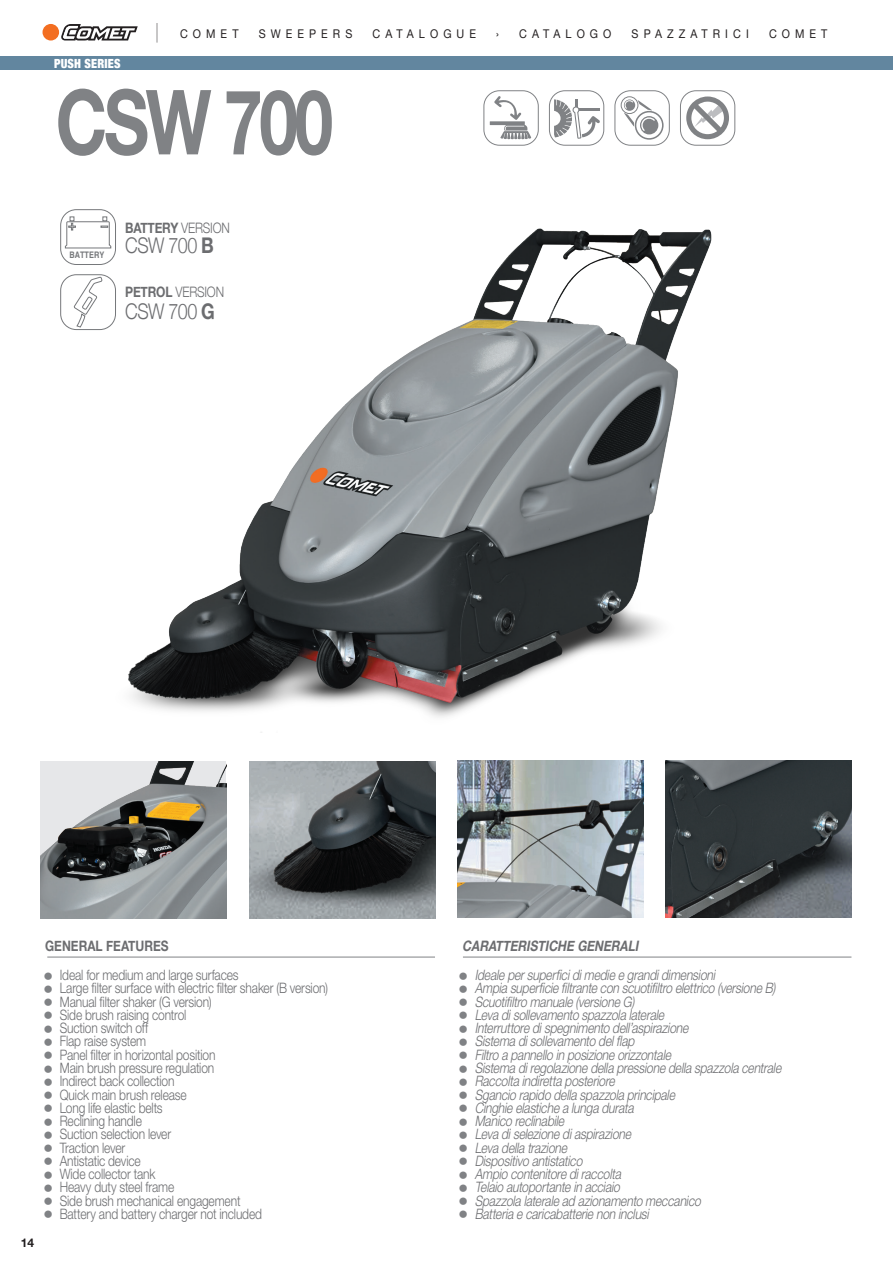
<style>
.page{position:relative;width:893px;height:1263px;background:#fff}
.page>*{position:absolute;margin:0;border:0;box-sizing:border-box;transform-origin:0 0}
.t1{font:700 90px "Helvetica Neue";letter-spacing:-.05em;color:#808285;scale:.78 1}
.t2{font:300 21.6px "Helvetica Neue";letter-spacing:-.03em;color:#6c6d70;scale:.83 1}
.t3{font:italic 300 14.4px "Helvetica Neue LT Pro";color:#6c6d70;scale:.83 1}
.t4{font:300 14.4px "Helvetica Neue LT Pro";letter-spacing:-.01em;color:#6c6d70;scale:.83 1}
.t5{font:700 14.4px "Helvetica Neue";color:#6c6d70;scale:.83 1}
.t6{font:italic 700 14.4px "Helvetica Neue";color:#6c6d70;scale:.83 1}
.t7{font:300 14.4px "Helvetica Neue";letter-spacing:-.015em;color:#6c6d70;scale:.83 1}
.t8{font:900 condensed 12.6px "Helvetica Neue";letter-spacing:.015em;color:#fff;scale:.96 1}
.t9{font:12px "Helvetica Neue";letter-spacing:.47em;color:#231f20;scale:.9 1}
.t10{font:700 12px "Helvetica Neue";color:#231f20}
.t11{font:700 condensed 9px "Helvetica";color:#76787b}
.s1{font-weight:300}
.s2{font-weight:700}
.s3{font-family:"Helvetica Neue";font-weight:400;font-size:17.25px;color:#808285}
.s4{font-family:"Helvetica Neue";font-weight:400;font-style:normal;font-size:17.25px;color:#808285}
</style>
<div class="page">
<img style="left:102px;top:209px;width:749px;height:563px">
<hr style="left:47px;top:957px;width:388px;height:1px;background:#808285">
<div style="left:0;top:56px;width:893px;height:13px;background:#62869f"></div>
<div style="left:483px;top:90px;width:56px;height:56px;border:1px solid #808285;border-radius:16px"></div>
<svg style="left:490px;top:121px;width:35px;height:4px"></svg>
<svg style="left:494px;top:96px;width:37px;height:43px"></svg>
<div style="left:549px;top:90px;width:55px;height:56px;border:1px solid #808285;border-radius:16px"></div>
<svg style="left:554px;top:99px;width:46px;height:41px"></svg>
<div style="left:680px;top:90px;width:55px;height:56px;border:1px solid #808285;border-radius:16px"></div>
<svg style="left:686px;top:96px;width:43px;height:43px"></svg>
<div style="left:614px;top:90px;width:56px;height:56px;border:1px solid #808285;border-radius:16px"></div>
<div style="left:640px;top:116px;width:18px;height:18px;background:#808285;border-radius:50%"></div>
<div style="left:635px;top:111px;width:29px;height:29px;border:2px solid #808285;border-radius:50%"></div>
<div style="left:621px;top:96px;width:17px;height:18px;border:1px solid #808285;border-radius:50%"></div>
<svg style="left:624px;top:99px;width:32px;height:33px"></svg>
<img style="left:41px;top:761px;width:185px;height:158px">
<img style="left:666px;top:761px;width:185px;height:157px">
<img style="left:458px;top:761px;width:185px;height:157px">
<img style="left:250px;top:761px;width:185px;height:158px">
<hr style="left:463px;top:957px;width:388px;height:1px;background:#808285">
<div style="left:60px;top:209px;width:56px;height:56px;border:1px solid #76787b;border-radius:16px"></div>
<svg style="left:65px;top:217px;width:47px;height:32px"></svg>
<div style="left:60px;top:274px;width:56px;height:56px;border:1px solid #76787b;border-radius:16px"></div>
<svg style="left:73px;top:276px;width:30px;height:52px"></svg>
<svg style="left:61px;top:24px;width:77px;height:16px"></svg>
<div style="left:43px;top:24px;width:16px;height:17px;background:#f36e21;border-radius:50%"></div>
<svg style="left:157px;top:23px;width:1px;height:20px"></svg>
<p class="t8" style="left:54px;top:53px;width:71px">PUSH SERIES</p>
<p class="t9" style="left:180px;top:25px;width:67px">COMET</p>
<p class="t9" style="left:259px;top:25px;width:106px">SWEEPERS</p>
<p class="t9" style="left:373px;top:25px;width:116px">CATALOGUE</p>
<p class="t9" style="left:496px;top:25px;width:5px">›</p>
<p class="t9" style="left:519px;top:25px;width:104px">CATALOGO</p>
<p class="t9" style="left:632px;top:25px;width:132px">SPAZZATRICI</p>
<p class="t9" style="left:769px;top:25px;width:67px">COMET</p>
<h1 class="t1" style="left:56px;top:52px;width:357px">CSW 700</h1>
<p class="t11" style="left:69px;top:249px;width:36px">BATTERY</p>
<p class="t5" style="left:125px;top:217px;width:128px">BATTERY <span class="s1">VERSION</span></p>
<h2 class="t2" style="left:125px;top:228px;width:108px">CSW 700 <span class="s2">B</span></h2>
<p class="t7" style="left:125px;top:280px;width:121px"><span class="s2">PETROL</span> VERSION</p>
<h2 class="t2" style="left:125px;top:294px;width:110px">CSW 700 <span class="s2">G</span></h2>
<p class="t10" style="left:21px;top:1233px;width:15px">14</p>
<p class="t5" style="left:45px;top:934px;width:150px">GENERAL FEATURES</p>
<p class="t6" style="left:462px;top:934px;width:219px">CARATTERISTICHE GENERALI</p>
<p class="t4" style="left:43px;top:966px;width:238px"><span class="s3">●</span> Ideal for medium and large surfaces</p>
<p class="t4" style="left:43px;top:979px;width:345px"><span class="s3">●</span> Large filter surface with electric filter shaker (B version)</p>
<p class="t4" style="left:43px;top:993px;width:205px"><span class="s3">●</span> Manual filter shaker (G version)</p>
<p class="t4" style="left:43px;top:1006px;width:175px"><span class="s3">●</span> Side brush raising control</p>
<p class="t4" style="left:43px;top:1019px;width:129px"><span class="s3">●</span> Suction switch off</p>
<p class="t4" style="left:43px;top:1032px;width:126px"><span class="s3">●</span> Flap raise system</p>
<p class="t4" style="left:43px;top:1046px;width:210px"><span class="s3">●</span> Panel filter in horizontal position</p>
<p class="t4" style="left:43px;top:1059px;width:208px"><span class="s3">●</span> Main brush pressure regulation</p>
<p class="t4" style="left:43px;top:1072px;width:160px"><span class="s3">●</span> Indirect back collection</p>
<p class="t4" style="left:43px;top:1085px;width:175px"><span class="s3">●</span> Quick main brush release</p>
<p class="t4" style="left:43px;top:1099px;width:146px"><span class="s3">●</span> Long life elastic belts</p>
<p class="t4" style="left:43px;top:1112px;width:121px"><span class="s3">●</span> Reclining handle</p>
<p class="t4" style="left:43px;top:1125px;width:156px"><span class="s3">●</span> Suction selection lever</p>
<p class="t4" style="left:43px;top:1139px;width:101px"><span class="s3">●</span> Traction lever</p>
<p class="t4" style="left:43px;top:1152px;width:120px"><span class="s3">●</span> Antistatic device</p>
<p class="t4" style="left:43px;top:1165px;width:137px"><span class="s3">●</span> Wide collector tank</p>
<p class="t4" style="left:43px;top:1178px;width:160px"><span class="s3">●</span> Heavy duty steel frame</p>
<p class="t4" style="left:43px;top:1192px;width:240px"><span class="s3">●</span> Side brush mechanical engagement</p>
<p class="t4" style="left:43px;top:1205px;width:266px"><span class="s3">●</span> Battery and battery charger not included</p>
<p class="t3" style="left:458px;top:966px;width:315px"><span class="s4">●</span> Idealepersuperficidimedieegrandidimensioni</p>
<p class="t3" style="left:458px;top:979px;width:385px"><span class="s4">●</span> Ampiasuperficiefiltrantecon scuotifiltro elettrico (versioneB)</p>
<p class="t3" style="left:458px;top:993px;width:215px"><span class="s4">●</span> Scuotifiltro manuale(versioneG)</p>
<p class="t3" style="left:458px;top:1006px;width:254px"><span class="s4">●</span> Levadisollevamento spazzolalaterale</p>
<p class="t3" style="left:458px;top:1019px;width:283px"><span class="s4">●</span> Interruttoredispegnimento dell’aspirazione</p>
<p class="t3" style="left:458px;top:1032px;width:218px"><span class="s4">●</span> Sistemadisollevamento delflap</p>
<p class="t3" style="left:458px;top:1046px;width:262px"><span class="s4">●</span> Filtro apannello in posizioneorizzontale</p>
<p class="t3" style="left:458px;top:1059px;width:395px"><span class="s4">●</span> Sistemadiregolazionedellapressionedellaspazzolacentrale</p>
<p class="t3" style="left:458px;top:1072px;width:194px"><span class="s4">●</span> Raccoltaindirettaposteriore</p>
<p class="t3" style="left:458px;top:1085px;width:267px"><span class="s4">●</span> Sgancio rapido dellaspazzolaprincipale</p>
<p class="t3" style="left:458px;top:1099px;width:217px"><span class="s4">●</span> Cinghieelastichealungadurata</p>
<p class="t3" style="left:458px;top:1112px;width:133px"><span class="s4">●</span> Manico reclinabile</p>
<p class="t3" style="left:458px;top:1125px;width:214px"><span class="s4">●</span> Levadiselezionediaspirazione</p>
<p class="t3" style="left:458px;top:1139px;width:137px"><span class="s4">●</span> Levadellatrazione</p>
<p class="t3" style="left:458px;top:1152px;width:155px"><span class="s4">●</span> Dispositivo antistatico</p>
<p class="t3" style="left:458px;top:1165px;width:202px"><span class="s4">●</span> Ampio contenitorediraccolta</p>
<p class="t3" style="left:458px;top:1178px;width:200px"><span class="s4">●</span> Telaio autoportantein acciaio</p>
<p class="t3" style="left:458px;top:1192px;width:298px"><span class="s4">●</span> Spazzolalateralead azionamento meccanico</p>
<p class="t3" style="left:458px;top:1205px;width:235px"><span class="s4">●</span> Batteriaecaricabatterienon inclusi</p>
</div>
